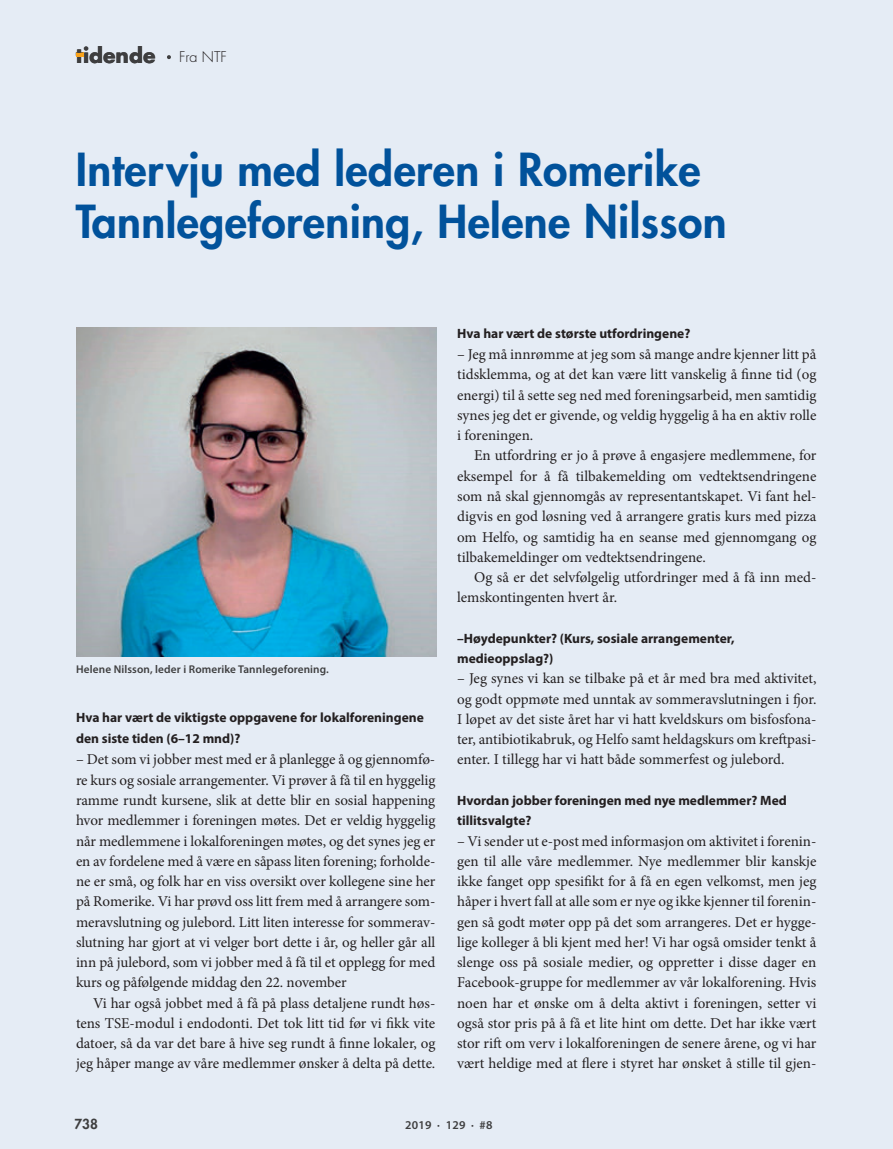
<style>
.page{position:relative;width:893px;height:1149px;background:#fff}
.page>*{position:absolute;margin:0;border:0;box-sizing:border-box;transform-origin:0 0}
.t1{font:800 44.25px/51.8px "Futura";letter-spacing:.01em;color:#01529b}
.t2{font:700 20.4px "Futura Std";color:#3e3e3f}
.t3{font:15px/20.2px "Minion Pro";letter-spacing:-.005em;color:#231f20;text-align:justify}
.t4{font:300 14.4px "Futura Std";color:#231f20}
.t5{font:700 13.5px/20.2px "Myriad Pro";color:#231f20}
.t6{font:800 13.5px "Futura Std";color:#3e3e3f}
.t7{font:600 12px "Myriad Pro";letter-spacing:.02em;color:#3e3e3f}
.t8{font:600 11.25px "Myriad Pro";letter-spacing:.01em;color:#3e3e3f}
</style>
<div class="page">
<div style="left:0;top:0;width:893px;height:1148px;background:#e5ecf5"></div>
<svg style="left:167px;top:55px;width:4px;height:4px"></svg>
<svg style="left:76px;top:53px;width:7px;height:3px"></svg>
<img style="left:77px;top:328px;width:359px;height:328px">
<h2 class="t2" style="left:76px;top:42px;width:81px">tidende</h2>
<p class="t4" style="left:179px;top:48px;width:49px">Fra NTF</p>
<h1 class="t1" style="left:76px;top:143px;width:652px">Intervju med lederen i Romerike<br>Tannlegeforening, Helene Nilsson</h1>
<p class="t8" style="left:76px;top:662px;width:254px">Helene Nilsson, leder i Romerike Tannlegeforening.</p>
<p class="t5" style="left:76px;top:707px;width:349px">Hva har vært de viktigste oppgavene for lokalforeningene den siste tiden (6–12 mnd)?</p>
<p class="t3" style="left:76px;top:749px;width:361px">– Det som vi jobber mest med er å planlegge å og gjennomfø&shy;re kurs og sosiale arrangementer. Vi prøver å få til en hyggelig ramme rundt kursene, slik at dette blir en sosial happening hvor medlemmer i foreningen møtes. Det er veldig hyggelig når medlemmene i lokalforeningen møtes, og det synes jeg er en av fordelene med å være en såpass liten forening; forholde&shy;ne er små, og folk har en viss oversikt over kollegene sine her på Romerike. Vi har prøvd oss litt frem med å arrangere som&shy;meravslutning og julebord. Litt liten interesse for sommerav&shy;slutning har gjort at vi velger bort dette i år, og heller går all inn på julebord, som vi jobber med å få til et opplegg for med kurs og påfølgende middag den 22. november</p>
<p class="t3" style="left:76px;top:992px;width:361px;text-indent:17px">Vi har også jobbet med å få på plass detaljene rundt høs&shy;tens TSE-modul i endodonti. Det tok litt tid før vi fikk vite datoer, så da var det bare å hive seg rundt å finne lokaler, og jeg håper mange av våre medlemmer ønsker å delta på dette.</p>
<p class="t5" style="left:457px;top:323px;width:235px">Hva har vært de største utfordringene?</p>
<p class="t3" style="left:457px;top:344px;width:361px">– Jeg må innrømme at jeg som så mange andre kjenner litt på tidsklemma, og at det kan være litt vanskelig å finne tid (og energi) til å sette seg ned med foreningsarbeid, men samtidig synes jeg det er givende, og veldig hyggelig å ha en aktiv rolle i foreningen.</p>
<p class="t3" style="left:457px;top:445px;width:361px;text-indent:17px">En utfordring er jo å prøve å engasjere medlemmene, for eksempel for å få tilbakemelding om vedtektsendringene som nå skal gjennomgås av representantskapet. Vi fant hel&shy;digvis en god løsning ved å arrangere gratis kurs med pizza om Helfo, og samtidig ha en seanse med gjennomgang og tilbakemeldinger om vedtektsendringene.</p>
<p class="t3" style="left:457px;top:567px;width:361px;text-indent:17px">Og så er det selvfølgelig utfordringer med å få inn med&shy;lemskontingenten hvert år.</p>
<p class="t5" style="left:457px;top:627px;width:279px">–Høydepunkter? (Kurs, sosiale arrangementer, medieoppslag?)</p>
<p class="t3" style="left:457px;top:668px;width:361px">– Jeg synes vi kan se tilbake på et år med bra med aktivitet, og godt oppmøte med unntak av sommeravslutningen i fjor.<br>I løpet av det siste året har vi hatt kveldskurs om bisfosfona&shy;ter, antibiotikabruk, og Helfo samt heldagskurs om kreftpasi&shy;enter. I tillegg har vi hatt både sommerfest og julebord.</p>
<p class="t5" style="left:457px;top:789px;width:331px">Hvordan jobber foreningen med nye medlemmer? Med tillitsvalgte?</p>
<p class="t3" style="left:457px;top:830px;width:361px">– Vi sender ut e-post med informasjon om aktivitet i forenin&shy;gen til alle våre medlemmer. Nye medlemmer blir kanskje ikke fanget opp spesifikt for å få en egen velkomst, men jeg håper i hvert fall at alle som er nye og ikke kjenner til forenin&shy;gen så godt møter opp på det som arrangeres. Det er hygge&shy;lige kolleger å bli kjent med her! Vi har også omsider tenkt å slenge oss på sosiale medier, og oppretter i disse dager en Facebook-gruppe for medlemmer av vår lokalforening. Hvis noen har et ønske om å delta aktivt i foreningen, setter vi også stor pris på å få et lite hint om dette. Det har ikke vært stor rift om verv i lokalforeningen de senere årene, og vi har vært heldige med at flere i styret har ønsket å stille til gjen-</p>
<p class="t6" style="left:74px;top:1115px;width:25px">738</p>
<p class="t7" style="left:405px;top:1117px;width:89px">2019 · 129 · #8</p>
</div>
